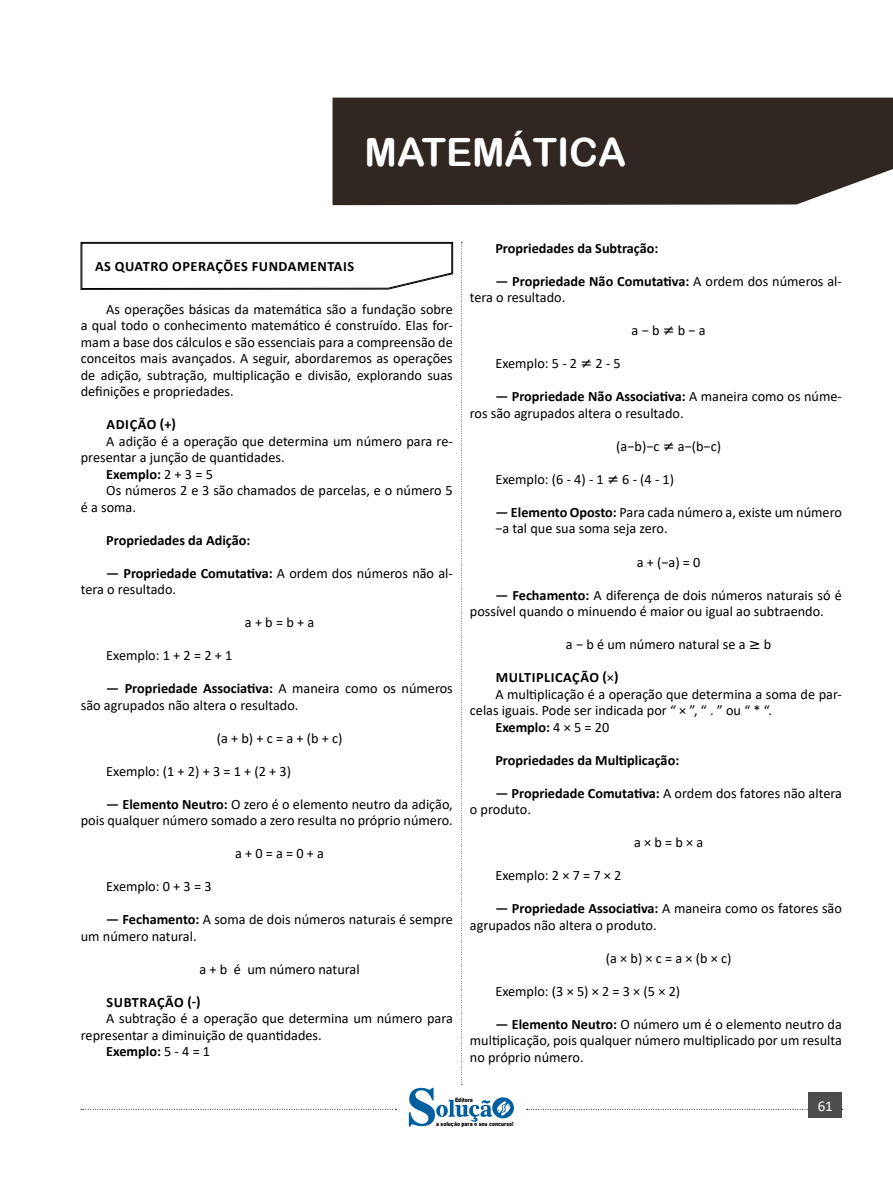
<style>
.page{position:relative;width:893px;height:1191px;background:#fff}
.page>*{position:absolute;margin:0;border:0;box-sizing:border-box;transform-origin:0 0}
.t1{font:39px "Arial Rounded MT Bold";color:#fff}
.t2{font:15px "Calibri";color:#fff}
.TEXTO_BASE{font:14.25px/16.5px "Calibri";color:#000}
.TEXTO_BASE-2{font:700 14.25px "Calibri";letter-spacing:.025em;color:#000}
.CAIXINHAS{font:700 14.25px "Calibri";letter-spacing:.04em;color:#000}
.t3{font:900 6px "Arial";color:#000;scale:.76 1}
.s1{font-weight:400}
.s2{font-weight:700}
.s3{font-family:"DejaVu Sans"}
</style>
<div class="page">
<div style="left:332px;top:98px;width:561px;height:107px;background:#302722"></div>
<svg style="left:527px;top:1109px;width:316px;height:1px"></svg>
<div style="left:809px;top:1092px;width:33px;height:26px;background:#4d4d4d"></div>
<svg style="left:81px;top:242px;width:433px;height:885px"></svg>
<h1 class="t1" style="left:365px;top:129px;width:263px">MATEMÁTICA</h1>
<p class="CAIXINHAS" style="left:95px;top:256px;width:261px">AS QUATRO OPERAÇÕES FUNDAMENTAIS</p>
<p class="TEXTO_BASE" style="left:81px;top:300px;width:374px;text-align:justify;text-indent:26px">As operações básicas da matemática são a fundação sobre a qual todo o conhecimento matemático é construído. Elas for&shy;mam a base dos cálculos e são essenciais para a compreensão de conceitos mais avançados. A seguir, abordaremos as operações de adição, subtração, multiplicação e divisão, explorando suas definições e propriedades.</p>
<p class="TEXTO_BASE-2" style="left:107px;top:414px;width:71px">ADIÇÃO (+)</p>
<p class="TEXTO_BASE" style="left:81px;top:432px;width:374px;text-indent:26px">A adição é a operação que determina um número para re&shy;presentar a junção de quantidades.</p>
<p class="TEXTO_BASE-2" style="left:106px;top:464px;width:108px">Exemplo: <span class="s1">2 + 3 = 5</span></p>
<p class="TEXTO_BASE" style="left:81px;top:482px;width:374px;text-indent:26px">Os números 2 e 3 são chamados de parcelas, e o número 5 é a soma.</p>
<p class="TEXTO_BASE-2" style="left:106px;top:530px;width:146px">Propriedades da Adição:</p>
<p class="TEXTO_BASE" style="left:81px;top:564px;width:374px;text-indent:26px"><span class="s2">— Propriedade Comutativa:</span> A ordem dos números não al&shy;tera o resultado.</p>
<p class="TEXTO_BASE" style="left:245px;top:614px;width:71px">a + b = b + a</p>
<p class="TEXTO_BASE" style="left:106px;top:647px;width:128px">Exemplo: 1 + 2 = 2 + 1</p>
<p class="TEXTO_BASE" style="left:81px;top:680px;width:374px;text-indent:26px"><span class="s2">— Propriedade Associativa:</span> A maneira como os números são agrupados não altera o resultado.</p>
<p class="TEXTO_BASE" style="left:217px;top:729px;width:127px">(a + b) + c = a + (b + c)</p>
<p class="TEXTO_BASE" style="left:106px;top:762px;width:186px">Exemplo: (1 + 2) + 3 = 1 + (2 + 3)</p>
<p class="TEXTO_BASE" style="left:81px;top:795px;width:374px;text-align:right"><span class="s2">— Elemento Neutro:</span> O zero é o elemento neutro da adição, pois qualquer número somado a zero resulta no próprio número.</p>
<p class="TEXTO_BASE" style="left:235px;top:845px;width:91px">a + 0 = a = 0 + a</p>
<p class="TEXTO_BASE" style="left:106px;top:878px;width:107px">Exemplo: 0 + 3 = 3</p>
<p class="TEXTO_BASE" style="left:81px;top:911px;width:374px;text-indent:26px"><span class="s2">— Fechamento:</span> A soma de dois números naturais é sempre um número natural.</p>
<p class="TEXTO_BASE" style="left:200px;top:960px;width:162px">a + b é um número natural</p>
<p class="TEXTO_BASE-2" style="left:107px;top:992px;width:96px">SUBTRAÇÃO (-)</p>
<p class="TEXTO_BASE" style="left:81px;top:1010px;width:374px;text-indent:26px">A subtração é a operação que determina um número para representar a diminuição de quantidades.</p>
<p class="TEXTO_BASE-2" style="left:106px;top:1041px;width:105px">Exemplo: <span class="s1">5 - 4 = 1</span></p>
<p class="TEXTO_BASE-2" style="left:495px;top:238px;width:165px">Propriedades da Subtração:</p>
<p class="TEXTO_BASE" style="left:470px;top:272px;width:374px;text-indent:26px"><span class="s2">— Propriedade Não Comutativa:</span> A ordem dos números al&shy;tera o resultado.</p>
<p class="TEXTO_BASE" style="left:632px;top:322px;width:76px">a − b <span class="s3">≠</span> b − a</p>
<p class="TEXTO_BASE" style="left:495px;top:355px;width:127px">Exemplo: 5 - 2 <span class="s3">≠</span> 2 - 5</p>
<p class="TEXTO_BASE" style="left:470px;top:388px;width:374px;text-indent:26px"><span class="s2">— Propriedade Não Associativa:</span> A maneira como os núme&shy;ros são agrupados altera o resultado.</p>
<p class="TEXTO_BASE" style="left:616px;top:437px;width:106px">(a−b)−c <span class="s3">≠</span> a−(b−c)</p>
<p class="TEXTO_BASE" style="left:495px;top:470px;width:180px">Exemplo: (6 - 4) - 1 <span class="s3">≠</span> 6 - (4 - 1)</p>
<p class="TEXTO_BASE" style="left:495px;top:503px;width:348px"><span class="s2">— Elemento Oposto:</span> Para cada número a, existe um número</p>
<p class="TEXTO_BASE" style="left:495px;top:520px;width:174px">−a tal que sua soma seja zero.</p>
<p class="TEXTO_BASE" style="left:637px;top:553px;width:65px">a + (−a) = 0</p>
<p class="TEXTO_BASE" style="left:470px;top:586px;width:374px;text-indent:26px"><span class="s2">— Fechamento:</span> A diferença de dois números naturais só é possível quando o minuendo é maior ou igual ao subtraendo.</p>
<p class="TEXTO_BASE" style="left:566px;top:635px;width:207px">a − b é um número natural se a <span class="s3">≥</span> b</p>
<p class="TEXTO_BASE-2" style="left:496px;top:667px;width:124px">MULTIPLICAÇÃO (<span class="s1">×</span>)</p>
<p class="TEXTO_BASE" style="left:470px;top:685px;width:374px;text-indent:26px">A multiplicação é a operação que determina a soma de par&shy;celas iguais. Pode ser indicada por “ × ”, “ . ” ou “ * “.</p>
<p class="TEXTO_BASE-2" style="left:495px;top:716px;width:115px">Exemplo: <span class="s1">4 × 5 = 20</span></p>
<p class="TEXTO_BASE-2" style="left:495px;top:749px;width:185px">Propriedades da Multiplicação:</p>
<p class="TEXTO_BASE" style="left:470px;top:784px;width:374px;text-indent:26px"><span class="s2">— Propriedade Comutativa:</span> A ordem dos fatores não altera o produto.</p>
<p class="TEXTO_BASE" style="left:634px;top:833px;width:71px">a × b = b × a</p>
<p class="TEXTO_BASE" style="left:495px;top:866px;width:128px">Exemplo: 2 × 7 = 7 × 2</p>
<p class="TEXTO_BASE" style="left:470px;top:899px;width:374px;text-indent:26px"><span class="s2">— Propriedade Associativa:</span> A maneira como os fatores são agrupados não altera o produto.</p>
<p class="TEXTO_BASE" style="left:606px;top:949px;width:127px">(a × b) × c = a × (b × c)</p>
<p class="TEXTO_BASE" style="left:495px;top:982px;width:186px">Exemplo: (3 × 5) × 2 = 3 × (5 × 2)</p>
<p class="TEXTO_BASE" style="left:470px;top:1015px;width:374px;text-align:justify;text-indent:26px"><span class="s2">— Elemento Neutro:</span> O número um é o elemento neutro da multiplicação, pois qualquer número multiplicado por um resulta no próprio número.</p>
<p class="t3" style="left:455px;top:1095px;width:25px">Editora</p>
<p class="t3" style="left:436px;top:1119px;width:103px">a solução para o seu concurso!</p>
<p class="t2" style="left:818px;top:1095px;width:16px">61</p>
</div>
